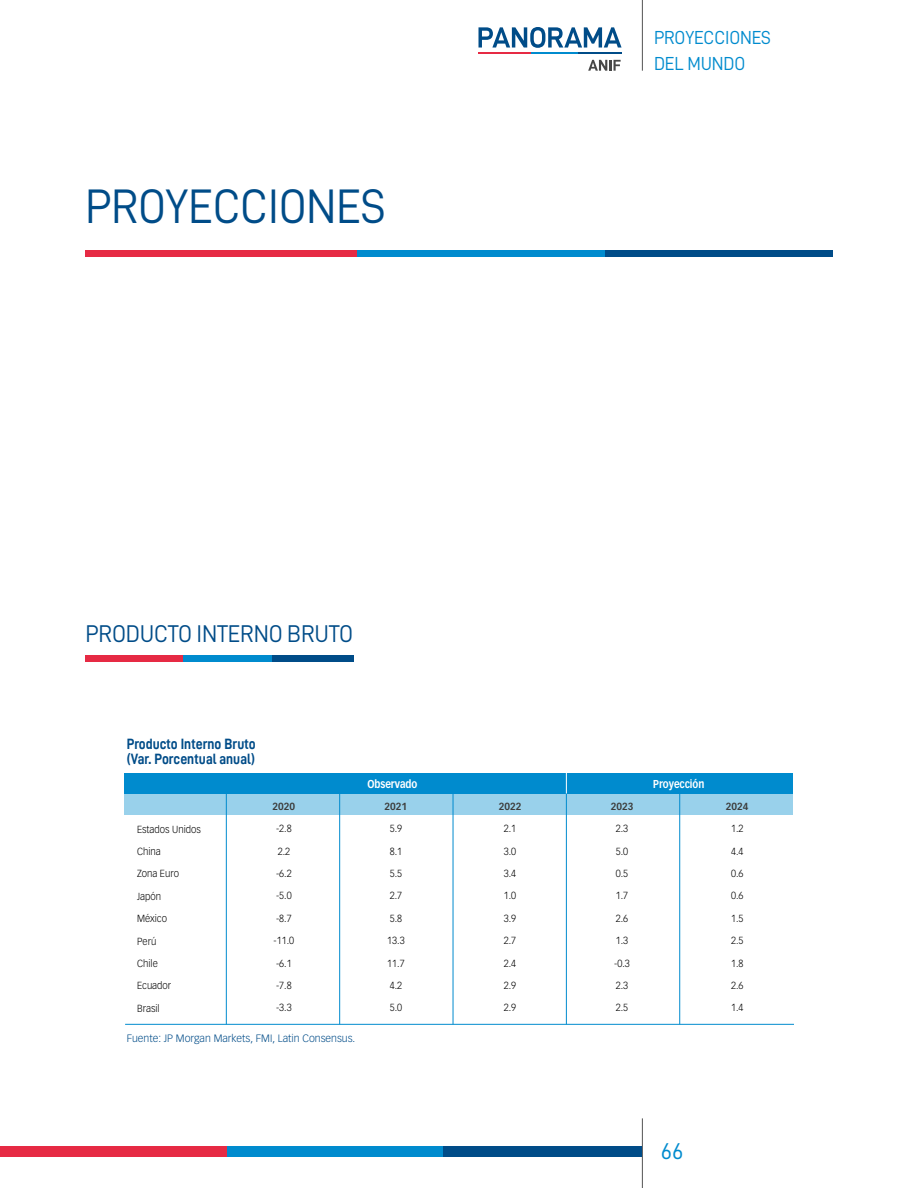
<style>
.page{position:relative;width:918px;height:1188px;background:#fff}
.page>*{position:absolute;margin:0;border:0;box-sizing:border-box;transform-origin:0 0}
.t1{font:48.6px "D DIN";letter-spacing:-.01em;color:#004c88;scale:.94 1}
.t2{font:24.3px "D DIN";letter-spacing:-.01em;color:#004c88;scale:.94 1}
.t3{font:22.95px "D DIN";color:#008bce}
.t4{font:18.9px/25.2px "D DIN";letter-spacing:-.01em;color:#008bce;scale:.94 1}
.t5{font:15px/15px "D DIN Bold";color:#004c88;scale:.9 1}
.t6{font:700 11.25px "Vectora LH";color:#fff;scale:.85 1}
.t7{font:300 10.5px "Vectora LH";color:#004c88}
.t8{font:300 10.2px/22.4px "Vectora LH";color:#000;scale:.94 1}
.t9{font:700 10.2px "Vectora LH";color:#3c3c3b;scale:.94 1}
</style>
<div class="page">
<hr style="left:642px;top:1118px;width:1px;height:70px;background:#525252">
<div style="left:226px;top:1146px;width:217px;height:10px;background:#008bce"></div>
<div style="left:443px;top:1146px;width:199px;height:10px;background:#004c88"></div>
<div style="left:0;top:1146px;width:227px;height:10px;background:#e62a44"></div>
<svg style="left:479px;top:27px;width:143px;height:21px"></svg>
<svg style="left:588px;top:60px;width:33px;height:11px"></svg>
<hr style="left:530px;top:52px;width:48px;height:2px;background:#008bce">
<hr style="left:578px;top:52px;width:44px;height:2px;background:#004c88">
<hr style="left:478px;top:52px;width:53px;height:2px;background:#e62a44">
<hr style="left:642px;top:0;width:1px;height:71px;background:#525252">
<div style="left:357px;top:250px;width:248px;height:7px;background:#008bce"></div>
<div style="left:605px;top:250px;width:228px;height:7px;background:#004c88"></div>
<div style="left:85px;top:250px;width:272px;height:7px;background:#e62a44"></div>
<div style="left:183px;top:655px;width:89px;height:7px;background:#008bce"></div>
<div style="left:272px;top:655px;width:82px;height:7px;background:#004c88"></div>
<div style="left:85px;top:655px;width:98px;height:7px;background:#e62a44"></div>
<div style="left:125px;top:773px;width:668px;height:21px;background:#008bce"></div>
<div style="left:125px;top:794px;width:668px;height:21px;background:#99d1eb"></div>
<svg style="left:566px;top:773px;width:1px;height:21px"></svg>
<hr style="left:125px;top:1024px;width:668px;height:1px;background:#008bce">
<hr style="left:226px;top:794px;width:1px;height:230px;background:#008bce">
<hr style="left:339px;top:794px;width:1px;height:230px;background:#008bce">
<hr style="left:453px;top:794px;width:1px;height:230px;background:#008bce">
<hr style="left:566px;top:794px;width:1px;height:230px;background:#008bce">
<hr style="left:679px;top:794px;width:1px;height:230px;background:#008bce">
<h1 class="t1" style="left:85px;top:180px;width:322px">PROYECCIONES</h1>
<h2 class="t2" style="left:85px;top:621px;width:286px">PRODUCTO INTERNO BRUTO</h2>
<h3 class="t5" style="left:127px;top:736px;width:145px">Producto Interno Bruto (Var. Porcentual anual)</h3>
<h3 class="t4" style="left:654px;top:25px;width:126px">PROYECCIONES<br>DEL MUNDO</h3>
<p class="t6" style="left:367px;top:777px;width:60px">Observado</p>
<p class="t6" style="left:653px;top:777px;width:62px">Proyección</p>
<p class="t8" style="left:137px;top:818px;width:69px">Estados Unidos<br>China<br>Zona Euro<br>Japón<br>México<br>Perú<br>Chile<br>Ecuador<br>Brasil</p>
<p class="t9" style="left:273px;top:800px;width:26px">2020</p>
<p class="t9" style="left:385px;top:800px;width:26px">2021</p>
<p class="t9" style="left:499px;top:800px;width:26px">2022</p>
<p class="t9" style="left:611px;top:800px;width:26px">2023</p>
<p class="t9" style="left:726px;top:800px;width:26px">2024</p>
<p class="t8" style="left:276px;top:818px;width:18px">-2.8</p>
<p class="t8" style="left:390px;top:818px;width:15px">5.9</p>
<p class="t8" style="left:504px;top:818px;width:15px">2.1</p>
<p class="t8" style="left:616px;top:818px;width:15px">2.3</p>
<p class="t8" style="left:731px;top:818px;width:15px">1.2</p>
<p class="t8" style="left:278px;top:840px;width:15px">2.2</p>
<p class="t8" style="left:390px;top:840px;width:15px">8.1</p>
<p class="t8" style="left:504px;top:840px;width:15px">3.0</p>
<p class="t8" style="left:616px;top:840px;width:15px">5.0</p>
<p class="t8" style="left:731px;top:840px;width:15px">4.4</p>
<p class="t8" style="left:276px;top:862px;width:18px">-6.2</p>
<p class="t8" style="left:390px;top:862px;width:15px">5.5</p>
<p class="t8" style="left:504px;top:862px;width:15px">3.4</p>
<p class="t8" style="left:616px;top:862px;width:15px">0.5</p>
<p class="t8" style="left:731px;top:862px;width:15px">0.6</p>
<p class="t8" style="left:276px;top:885px;width:18px">-5.0</p>
<p class="t8" style="left:390px;top:885px;width:15px">2.7</p>
<p class="t8" style="left:504px;top:885px;width:15px">1.0</p>
<p class="t8" style="left:616px;top:885px;width:15px">1.7</p>
<p class="t8" style="left:731px;top:885px;width:15px">0.6</p>
<p class="t8" style="left:276px;top:907px;width:18px">-8.7</p>
<p class="t8" style="left:390px;top:907px;width:15px">5.8</p>
<p class="t8" style="left:504px;top:907px;width:15px">3.9</p>
<p class="t8" style="left:616px;top:907px;width:15px">2.6</p>
<p class="t8" style="left:731px;top:907px;width:15px">1.5</p>
<p class="t8" style="left:274px;top:930px;width:23px">-11.0</p>
<p class="t8" style="left:387px;top:930px;width:20px">13.3</p>
<p class="t8" style="left:504px;top:930px;width:15px">2.7</p>
<p class="t8" style="left:616px;top:930px;width:15px">1.3</p>
<p class="t8" style="left:731px;top:930px;width:15px">2.5</p>
<p class="t8" style="left:276px;top:952px;width:18px">-6.1</p>
<p class="t8" style="left:387px;top:952px;width:20px">11.7</p>
<p class="t8" style="left:504px;top:952px;width:15px">2.4</p>
<p class="t8" style="left:614px;top:952px;width:18px">-0.3</p>
<p class="t8" style="left:731px;top:952px;width:15px">1.8</p>
<p class="t8" style="left:276px;top:974px;width:18px">-7.8</p>
<p class="t8" style="left:390px;top:974px;width:15px">4.2</p>
<p class="t8" style="left:504px;top:974px;width:15px">2.9</p>
<p class="t8" style="left:616px;top:974px;width:15px">2.3</p>
<p class="t8" style="left:731px;top:974px;width:15px">2.6</p>
<p class="t8" style="left:276px;top:997px;width:18px">-3.3</p>
<p class="t8" style="left:390px;top:997px;width:15px">5.0</p>
<p class="t8" style="left:504px;top:997px;width:15px">2.9</p>
<p class="t8" style="left:616px;top:997px;width:15px">2.5</p>
<p class="t8" style="left:731px;top:997px;width:15px">1.4</p>
<p class="t7" style="left:127px;top:1032px;width:230px">Fuente: JP Morgan Markets, FMI, Latin Consensus.</p>
<h3 class="t3" style="left:661px;top:1139px;width:24px">66</h3>
</div>
